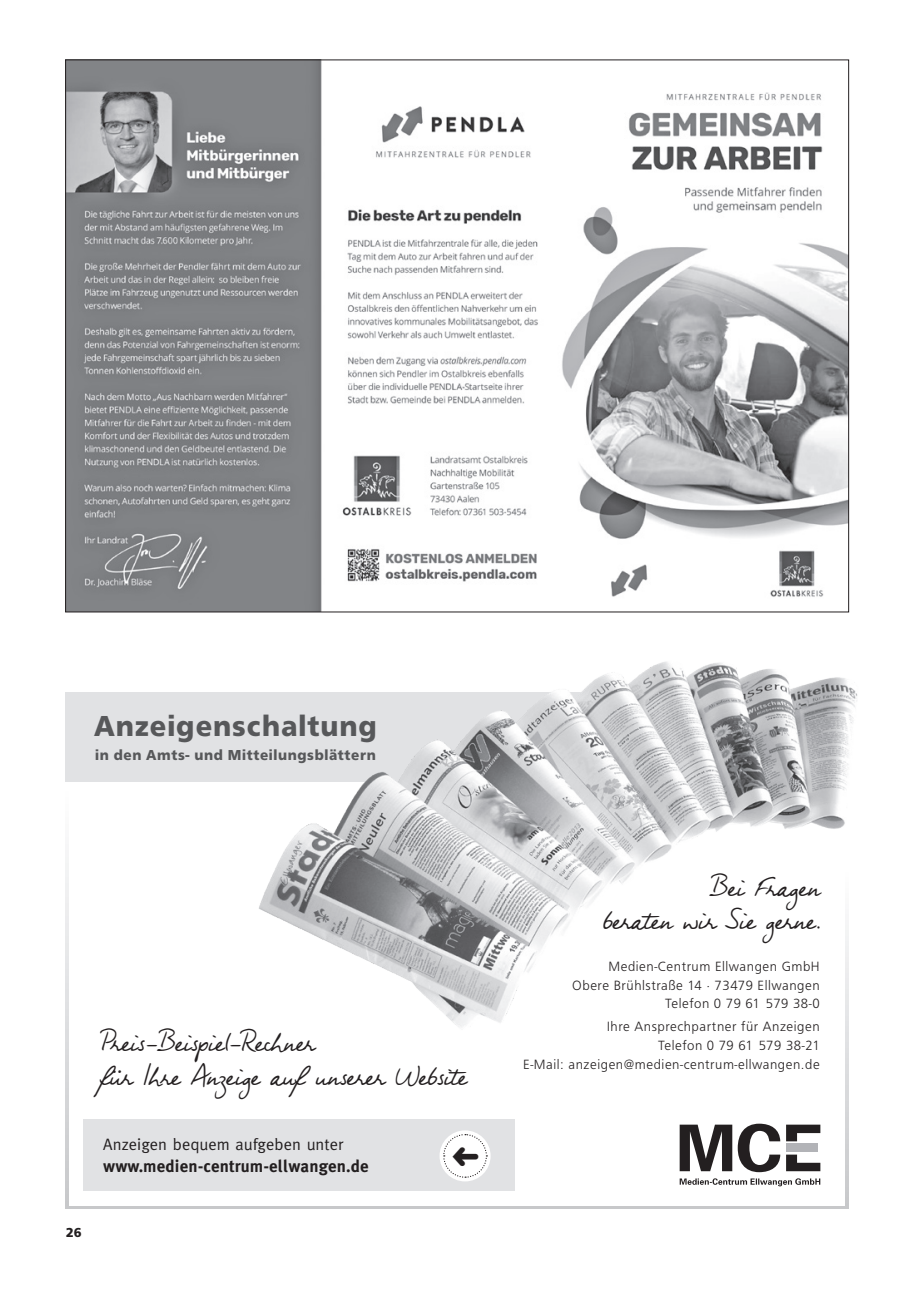
<style>
.page{position:relative;width:915px;height:1297px;background:#fff}
.page>*{position:absolute;margin:0;border:0;box-sizing:border-box;transform-origin:0 0}
.t1{font:700 30px "Frutus T";letter-spacing:.03em;color:#57585a;scale:.95 1}
.Zwischentitel_11_bzw{font:28.5px "Fabio Handwriting";color:#231f20}
.t2{font:700 17.1px "Meta Plus";letter-spacing:.005em;color:#231f20}
.t3{font:16.5px "Meta";letter-spacing:.005em;color:#231f20}
.t4{font:700 15px "Frutus T";letter-spacing:.045em;color:#57585a;scale:.95 1}
.t5{font:300 13.95px/18.8px "Frutus T";letter-spacing:.04em;color:#231f20;text-align:right}
.t6{font:700 13.5px "Frutus T";color:#231f20}
</style>
<div class="page">
<svg style="left:65px;top:857px;width:3px;height:349px"></svg>
<hr style="left:65px;top:1206px;width:783px;height:3px;background:#c7c8ca">
<div style="left:65px;top:692px;width:598px;height:89px;background:#e1e2e4"></div>
<hr style="left:845px;top:868px;width:3px;height:341px;background:#d4d5d7">
<div style="left:83px;top:1119px;width:432px;height:72px;background:#e1e2e4"></div>
<div style="left:439px;top:1130px;width:51px;height:51px;background:#fff;border-radius:50%"></div>
<img style="left:248px;top:662px;width:610px;height:378px">
<svg style="left:679px;top:1124px;width:141px;height:48px"></svg>
<div style="left:785px;top:1144px;width:32px;height:8px;background:#b2b3b7"></div>
<svg style="left:679px;top:1178px;width:141px;height:8px"></svg>
<img style="left:67px;top:62px;width:779px;height:548px">
<svg style="left:442px;top:1133px;width:45px;height:45px"></svg>
<p class="t1" style="left:94px;top:709px;width:299px">Anzeigenschaltung</p>
<p class="t4" style="left:95px;top:746px;width:297px">in den Amts- und Mitteilungsblättern</p>
<p class="Zwischentitel_11_bzw" style="left:100px;top:1024px;width:216px">Preis-Beispiel-Rechner</p>
<p class="Zwischentitel_11_bzw" style="left:100px;top:1058px;width:368px">für Ihre Anzeige auf unserer Website</p>
<p class="t3" style="left:103px;top:1134px;width:242px">Anzeigen bequem aufgeben unter</p>
<p class="t2" style="left:103px;top:1156px;width:267px">www.medien-centrum-ellwangen.de</p>
<p class="t6" style="left:66px;top:1225px;width:17px">26</p>
<p class="Zwischentitel_11_bzw" style="left:709px;top:869px;width:112px">Bei Fragen</p>
<p class="Zwischentitel_11_bzw" style="left:603px;top:902px;width:218px">beraten wir Sie gerne.</p>
<p class="t5" style="left:572px;top:957px;width:249px">Medien-Centrum Ellwangen GmbH<br>Obere Brühlstraße 14 · 73479 Ellwangen<br>Telefon 0 79 61 579 38-0</p>
<p class="t5" style="left:606px;top:1017px;width:214px">Ihre Ansprechpartner für Anzeigen</p>
<p class="t5" style="left:658px;top:1036px;width:163px">Telefon 0 79 61 579 38-21</p>
<p class="t5" style="left:523px;top:1055px;width:298px">E-Mail: anzeigen@medien-centrum-ellwangen.de</p>
</div>
